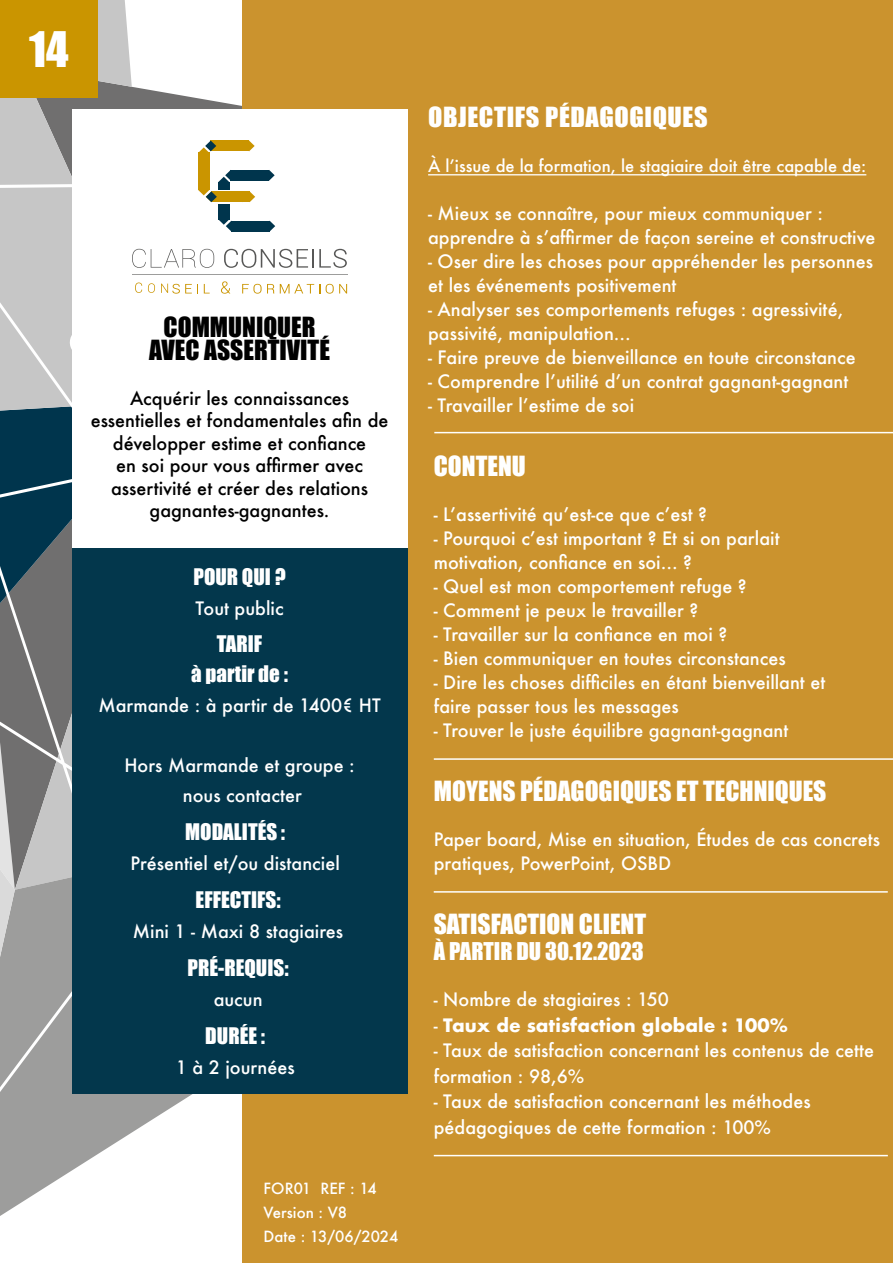
<style>
.page{position:relative;width:893px;height:1263px;background:#fff}
.page>*{position:absolute;margin:0;border:0;box-sizing:border-box;transform-origin:0 0}
.t1{font:45px "Impact";color:#fff}
.t2{font:25.5px "Impact";color:#fff}
.t3{font:25.5px/22.5px "Impact";color:#000;text-align:center}
.t4{font:25.5px "Impact";letter-spacing:.02em;color:#fff}
.t5{font:22.5px "Impact";color:#fff}
.t6{font:21px/30px "Impact";color:#fff;text-align:center}
.t7{font:500 18px/24px "Futura";color:#fff}
.t8{font:500 18px/22.5px "Futura";color:#000;text-align:center}
.t9{font:700 18px "Futura";color:#fff}
.t10{font:500 16.5px "Futura";color:#fff}
.t11{font:500 15px/23.9px "Futura";color:#fff}
.s1{font-weight:500}
</style>
<div class="page">
<svg style="left:0;top:1176px;width:63px;height:40px"></svg>
<svg style="left:173px;top:94px;width:69px;height:15px"></svg>
<svg style="left:0;top:86px;width:173px;height:92px;background:#a3a3a3"></svg>
<svg style="left:98px;top:0;width:34px;height:87px;background:#c9c9c9"></svg>
<svg style="left:0;top:178px;width:242px;height:998px;background:#afafaf"></svg>
<svg style="left:0;top:400px;width:72px;height:203px;background:#244b5d"></svg>
<svg style="left:68px;top:326px;width:4px;height:32px"></svg>
<div style="left:242px;top:0;width:651px;height:1263px;background:#cb932e"></div>
<div style="left:72px;top:109px;width:335px;height:439px;background:#fff"></div>
<svg style="left:132px;top:249px;width:82px;height:19px"></svg>
<svg style="left:224px;top:249px;width:123px;height:19px"></svg>
<svg style="left:204px;top:284px;width:6px;height:9px"></svg>
<svg style="left:221px;top:281px;width:9px;height:13px"></svg>
<svg style="left:242px;top:284px;width:32px;height:10px"></svg>
<svg style="left:280px;top:284px;width:40px;height:9px"></svg>
<svg style="left:326px;top:284px;width:21px;height:10px"></svg>
<div style="left:198px;top:153px;width:11px;height:37px;background:#ca9500"></div>
<div style="left:211px;top:141px;width:38px;height:10px;background:#ca9500"></div>
<svg style="left:198px;top:141px;width:18px;height:17px"></svg>
<svg style="left:249px;top:141px;width:6px;height:10px"></svg>
<div style="left:218px;top:204px;width:11px;height:15px;background:#00354d"></div>
<div style="left:231px;top:221px;width:39px;height:11px;background:#00354d"></div>
<svg style="left:218px;top:214px;width:14px;height:17px"></svg>
<svg style="left:270px;top:221px;width:5px;height:10px"></svg>
<div style="left:231px;top:170px;width:38px;height:11px;background:#00354d"></div>
<svg style="left:269px;top:170px;width:6px;height:11px"></svg>
<svg style="left:198px;top:170px;width:57px;height:32px"></svg>
<hr style="left:132px;top:274px;width:215px;height:1px;background:#9d9d9c">
<svg style="left:148px;top:283px;width:7px;height:10px"></svg>
<svg style="left:161px;top:284px;width:37px;height:10px"></svg>
<svg style="left:135px;top:282px;width:7px;height:11px"></svg>
<div style="left:72px;top:548px;width:335px;height:545px;background:#03374c"></div>
<div style="left:0;top:0;width:98px;height:98px;background:#ca9500"></div>
<hr style="left:428px;top:174px;width:438px;height:1px;background:#fff">
<hr style="left:434px;top:758px;width:459px;height:2px;background:#fffffd">
<hr style="left:434px;top:432px;width:459px;height:1px;background:#fffffd">
<hr style="left:434px;top:891px;width:454px;height:2px;background:#fffffd">
<hr style="left:434px;top:1155px;width:454px;height:1px;background:#fffffd">
<h1 class="t1" style="left:29px;top:14px;width:41px">14</h1>
<h2 class="t3" style="left:149px;top:315px;width:182px">COMMUNIQUER<br>AVEC ASSERTIVITÉ</h2>
<p class="t8" style="left:91px;top:386px;width:299px">Acquérir les connaissances essentielles et fondamentales afin de développer estime et confiance<br>en soi pour vous affirmer avec assertivité et créer des relations gagnantes-gagnantes.</p>
<p class="t6" style="left:193px;top:561px;width:94px">POUR QUI ?</p>
<p class="t7" style="left:196px;top:596px;width:89px">Tout public</p>
<p class="t6" style="left:191px;top:629px;width:98px">TARIF<br>à partir de :</p>
<p class="t7" style="left:98px;top:693px;width:284px">Marmande : à partir de 1400€ HT</p>
<p class="t7" style="left:124px;top:750px;width:232px;line-height:30px;text-align:center">Hors Marmande et groupe : nous contacter</p>
<p class="t6" style="left:185px;top:816px;width:102px">MODALITÉS :</p>
<p class="t7" style="left:131px;top:851px;width:211px">Présentiel et/ou distanciel</p>
<p class="t6" style="left:196px;top:884px;width:87px">EFFECTIFS:</p>
<p class="t7" style="left:133px;top:919px;width:212px">Mini 1 - Maxi 8 stagiaires</p>
<p class="t6" style="left:188px;top:952px;width:102px">PRÉ-REQUIS:</p>
<p class="t7" style="left:214px;top:987px;width:50px">aucun</p>
<p class="t6" style="left:205px;top:1020px;width:61px">DURÉE :</p>
<p class="t7" style="left:176px;top:1055px;width:120px">1 à 2 journées</p>
<p class="t11" style="left:264px;top:1176px;width:136px">FOR01 REF : 14<br>Version : V8<br>Date : 13/06/2024</p>
<h2 class="t4" style="left:428px;top:97px;width:281px">OBJECTIFS PÉDAGOGIQUES</h2>
<p class="t10" style="left:428px;top:154px;width:440px">À l’issue de la formation, le stagiaire doit être capable de:</p>
<p class="t7" style="left:428px;top:201px;width:449px">- Mieux se connaître, pour mieux communiquer : apprendre à s’affirmer de façon sereine et constructive</p>
<p class="t7" style="left:428px;top:249px;width:446px">- Oser dire les choses pour appréhender les personnes et les événements positivement</p>
<p class="t7" style="left:428px;top:297px;width:417px">- Analyser ses comportements refuges : agressivité, passivité, manipulation…</p>
<p class="t7" style="left:428px;top:345px;width:429px">- Faire preuve de bienveillance en toute circonstance</p>
<p class="t7" style="left:428px;top:369px;width:422px">- Comprendre l’utilité d’un contrat gagnant-gagnant</p>
<p class="t7" style="left:428px;top:393px;width:208px">- Travailler l’estime de soi</p>
<h2 class="t2" style="left:434px;top:446px;width:94px">CONTENU</h2>
<p class="t7" style="left:434px;top:502px;width:275px">- L’assertivité qu’est-ce que c’est ?</p>
<p class="t7" style="left:434px;top:526px;width:347px">- Pourquoi c’est important ? Et si on parlait motivation, confiance en soi… ?</p>
<p class="t7" style="left:434px;top:574px;width:314px">- Quel est mon comportement refuge ?</p>
<p class="t7" style="left:434px;top:598px;width:266px">- Comment je peux le travailler ?</p>
<p class="t7" style="left:434px;top:622px;width:295px">- Travailler sur la confiance en moi ?</p>
<p class="t7" style="left:434px;top:646px;width:353px">- Bien communiquer en toutes circonstances</p>
<p class="t7" style="left:434px;top:670px;width:393px">- Dire les choses difficiles en étant bienveillant et faire passer tous les messages</p>
<p class="t7" style="left:434px;top:718px;width:356px">- Trouver le juste équilibre gagnant-gagnant</p>
<h2 class="t2" style="left:434px;top:771px;width:394px">MOYENS PÉDAGOGIQUES ET TECHNIQUES</h2>
<p class="t7" style="left:434px;top:827px;width:448px">Paper board, Mise en situation, Études de cas concrets pratiques, PowerPoint, OSBD</p>
<h2 class="t2" style="left:434px;top:904px;width:214px">SATISFACTION CLIENT</h2>
<p class="t5" style="left:434px;top:933px;width:212px">À PARTIR DU 30.12.2023</p>
<p class="t7" style="left:434px;top:987px;width:237px">- Nombre de stagiaires : 150</p>
<p class="t9" style="left:434px;top:1012px;width:356px"><span class="s1">-</span> Taux de satisfaction globale : 100%</p>
<p class="t7" style="left:434px;top:1037px;width:442px;line-height:25.5px">- Taux de satisfaction concernant les contenus de cette formation : 98,6%</p>
<p class="t7" style="left:434px;top:1088px;width:378px;line-height:25.5px">- Taux de satisfaction concernant les méthodes pédagogiques de cette formation : 100%</p>
</div>
